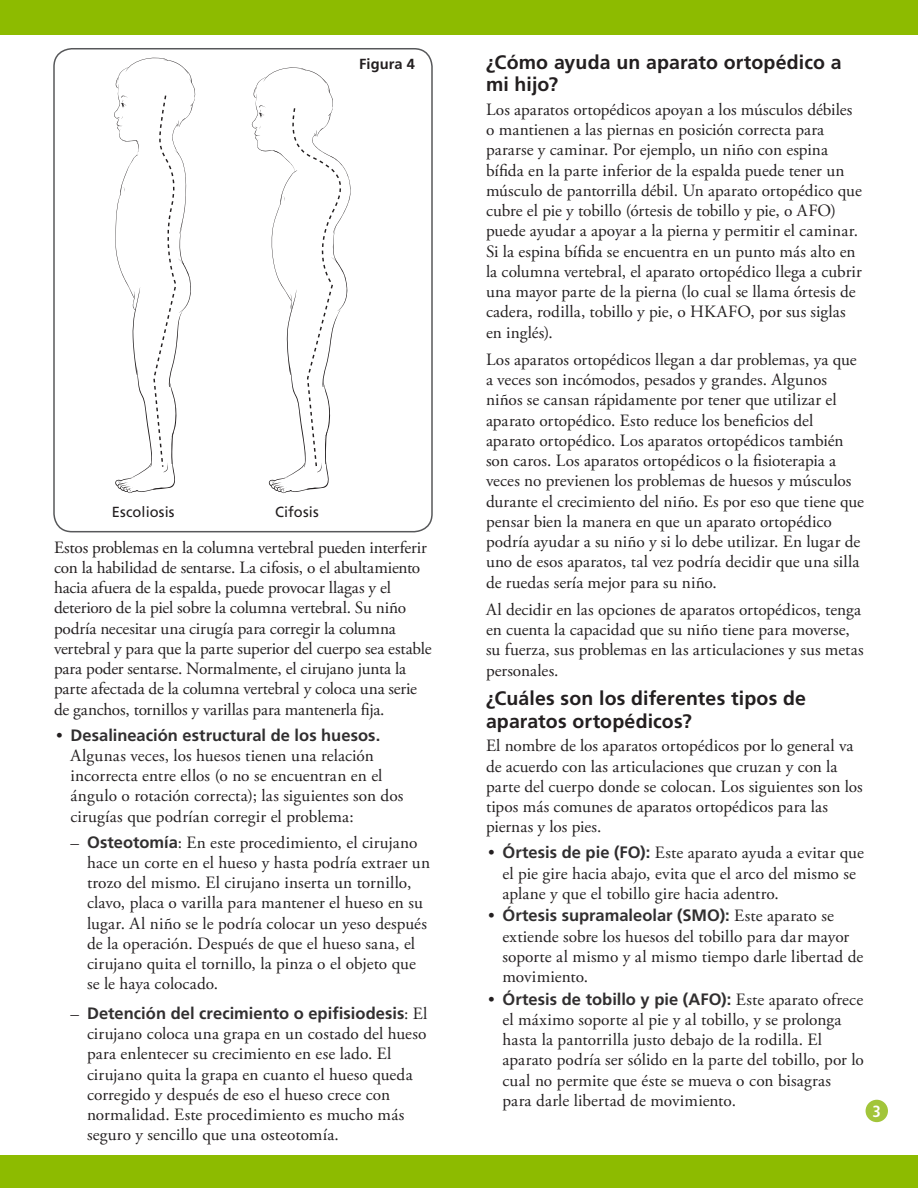
<style>
.page{position:relative;width:918px;height:1188px;background:#fff}
.page>*{position:absolute;margin:0;border:0;box-sizing:border-box;transform-origin:0 0}
.Level_1__h2__SPANISH{font:700 19.5px/22.5px "Frutiger LT Std";letter-spacing:.005em;color:#231f20}
.Main__p__SPANISH{font:17.25px/20.2px "Adobe Garamond Pro";color:#231f20}
.t1{font:700 16.5px "Frutiger LT Std";color:#312f30}
.t2{font:700 condensed 16.2px "Frutiger LT Std";color:#fff}
.Illustration_labels{font:14.7px "Frutiger LT Std";letter-spacing:.005em;color:#231f20}
.Illustration_labels-2{font:700 14.7px "Frutiger LT Std";letter-spacing:.01em;color:#231f20}
.s1{font-family:"Adobe Garamond Pro";font-weight:400;font-size:17.25px;color:#231f20}
.s2{font-family:"Frutiger LT Std";font-weight:700;font-size:16.5px;color:#312f30}
</style>
<div class="page">
<div style="left:0;top:0;width:918px;height:35px;background:#8dbb00"></div>
<div style="left:866px;top:1100px;width:22px;height:22px;background:#a2c53a;border-radius:50%"></div>
<div style="left:0;top:1156px;width:918px;height:32px;background:#8dbb00"></div>
<svg style="left:114px;top:58px;width:81px;height:435px"></svg>
<svg style="left:251px;top:67px;width:100px;height:426px"></svg>
<div style="left:53px;top:48px;width:380px;height:484px;border:2px solid #57585a;border-radius:18px"></div>
<p class="Illustration_labels-2" style="left:359px;top:55px;width:57px">Figura 4</p>
<p class="Illustration_labels" style="left:112px;top:503px;width:64px">Escoliosis</p>
<p class="Illustration_labels" style="left:275px;top:503px;width:45px">Cifosis</p>
<p class="Main__p__SPANISH" style="left:54px;top:538px;width:379px">Estos problemas en la columna vertebral pueden interferir con la habilidad de sentarse. La cifosis, o el abultamiento hacia afuera de la espalda, puede provocar llagas y el deterioro de la piel sobre la columna vertebral. Su niño podría necesitar una cirugía para corregir la columna vertebral y para que la parte superior del cuerpo sea estable para poder sentarse. Normalmente, el cirujano junta la parte afectada de la columna vertebral y coloca una serie de ganchos, tornillos y varillas para mantenerla fija.</p>
<p class="t1" style="left:56px;top:725px;width:326px"><span class="s1">•</span> Desalineación estructural de los huesos.</p>
<p class="Main__p__SPANISH" style="left:70px;top:746px;width:334px">Algunas veces, los huesos tienen una relación incorrecta entre ellos (o no se encuentran en el ángulo o rotación correcta); las siguientes son dos cirugías que podrían corregir el problema:</p>
<p class="Main__p__SPANISH" style="left:87px;top:833px;width:345px;text-indent:-16px">– <span class="s2">Osteotomía</span>: En este procedimiento, el cirujano hace un corte en el hueso y hasta podría extraer un trozo del mismo. El cirujano inserta un tornillo, clavo, placa o varilla para mantener el hueso en su lugar. Al niño se le podría colocar un yeso después de la operación. Después de que el hueso sana, el cirujano quita el tornillo, la pinza o el objeto que se le haya colocado.</p>
<p class="t1" style="left:70px;top:1003px;width:359px"><span class="s1">–</span> Detención del crecimiento o epifisiodesis<span class="s1">: El</span></p>
<p class="Main__p__SPANISH" style="left:87px;top:1024px;width:341px">cirujano coloca una grapa en un costado del hueso para enlentecer su crecimiento en ese lado. El cirujano quita la grapa en cuanto el hueso queda corregido y después de eso el hueso crece con normalidad. Este procedimiento es mucho más seguro y sencillo que una osteotomía.</p>
<p class="Level_1__h2__SPANISH" style="left:486px;top:51px;width:357px">¿Cómo ayuda un aparato ortopédico a mi hijo?</p>
<p class="Main__p__SPANISH" style="left:486px;top:100px;width:377px">Los aparatos ortopédicos apoyan a los músculos débiles o mantienen a las piernas en posición correcta para pararse y caminar. Por ejemplo, un niño con espina bífida en la parte inferior de la espalda puede tener un músculo de pantorrilla débil. Un aparato ortopédico que cubre el pie y tobillo (órtesis de tobillo y pie, o AFO) puede ayudar a apoyar a la pierna y permitir el caminar.<br>Si la espina bífida se encuentra en un punto más alto en la columna vertebral, el aparato ortopédico llega a cubrir una mayor parte de la pierna (lo cual se llama órtesis de cadera, rodilla, tobillo y pie, o HKAFO, por sus siglas en inglés).</p>
<p class="Main__p__SPANISH" style="left:486px;top:350px;width:380px">Los aparatos ortopédicos llegan a dar problemas, ya que a veces son incómodos, pesados y grandes. Algunos niños se cansan rápidamente por tener que utilizar el aparato ortopédico. Esto reduce los beneficios del aparato ortopédico. Los aparatos ortopédicos también son caros. Los aparatos ortopédicos o la fisioterapia a veces no previenen los problemas de huesos y músculos durante el crecimiento del niño. Es por eso que tiene que pensar bien la manera en que un aparato ortopédico podría ayudar a su niño y si lo debe utilizar. En lugar de uno de esos aparatos, tal vez podría decidir que una silla de ruedas sería mejor para su niño.</p>
<p class="Main__p__SPANISH" style="left:486px;top:600px;width:379px">Al decidir en las opciones de aparatos ortopédicos, tenga en cuenta la capacidad que su niño tiene para moverse, su fuerza, sus problemas en las articulaciones y sus metas personales.</p>
<p class="Level_1__h2__SPANISH" style="left:486px;top:687px;width:322px">¿Cuáles son los diferentes tipos de aparatos ortopédicos?</p>
<p class="Main__p__SPANISH" style="left:486px;top:736px;width:378px">El nombre de los aparatos ortopédicos por lo general va de acuerdo con las articulaciones que cruzan y con la parte del cuerpo donde se colocan. Los siguientes son los tipos más comunes de aparatos ortopédicos para las piernas y los pies.</p>
<p class="Main__p__SPANISH" style="left:502px;top:843px;width:363px;text-indent:-14px">• <span class="s2">Órtesis de pie (FO):</span> Este aparato ayuda a evitar que el pie gire hacia abajo, evita que el arco del mismo se aplane y que el tobillo gire hacia adentro.</p>
<p class="t1" style="left:488px;top:906px;width:347px"><span class="s1">•</span> Órtesis supramaleolar (SMO): <span class="s1">Este aparato se</span></p>
<p class="Main__p__SPANISH" style="left:502px;top:927px;width:362px">extiende sobre los huesos del tobillo para dar mayor soporte al mismo y al mismo tiempo darle libertad de movimiento.</p>
<p class="t1" style="left:488px;top:989px;width:376px"><span class="s1">•</span> Órtesis de tobillo y pie (AFO): <span class="s1">Este aparato ofrece</span></p>
<p class="Main__p__SPANISH" style="left:502px;top:1010px;width:363px">el máximo soporte al pie y al tobillo, y se prolonga hasta la pantorrilla justo debajo de la rodilla. El aparato podría ser sólido en la parte del tobillo, por lo cual no permite que éste se mueva o con bisagras para darle libertad de movimiento.</p>
<p class="t2" style="left:873px;top:1101px;width:10px">3</p>
</div>
